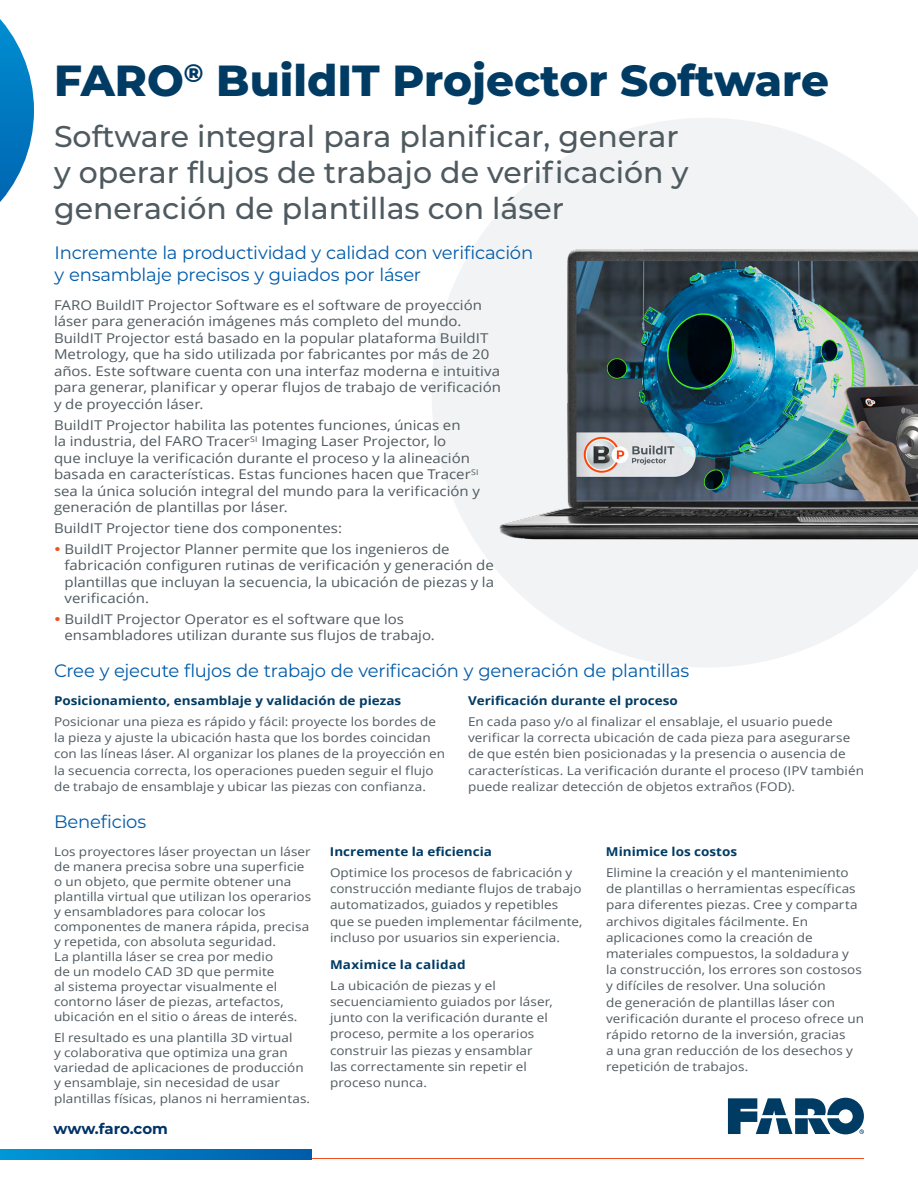
<style>
.page{position:relative;width:918px;height:1188px;background:#fff}
.page>*{position:absolute;margin:0;border:0;box-sizing:border-box;transform-origin:0 0}
.t1{font:800 43.5px "Montserrat";color:#003b64}
.t2{font:500 30px/36px "Montserrat";color:#4f5a60}
.t3{font:18px/21.6px "Montserrat";letter-spacing:-.015em;color:#005baa}
.t4{font:700 15px "Montserrat";letter-spacing:-.01em;color:#036}
.t5{font:13.5px/16.5px "Open Sans";color:#4f5a60;scale:1.11 1}
.t6{font:12.15px/16.2px "Open Sans";letter-spacing:.005em;color:#4f5a60;scale:1.11 1}
.t7{font:700 12.15px "Open Sans";color:#003b64;scale:1.11 1}
</style>
<div class="page">
<svg style="left:728px;top:1098px;width:136px;height:36px"></svg>
<hr style="left:52px;top:1158px;width:812px;height:1px;background:#f04e23">
<svg style="left:0;top:1150px;width:312px;height:9px;background:#0078c0"></svg>
<svg style="left:0;top:19px;width:34px;height:183px"></svg>
<svg style="left:432px;top:118px;width:473px;height:549px;fill:#f1f3f4"></svg>
<img style="left:451px;top:203px;width:467px;height:384px">
<h1 class="t1" style="left:54px;top:49px;width:777px">FARO<sup>®</sup> BuildIT Projector Software</h1>
<h2 class="t2" style="left:54px;top:117px;width:636px">Software integral para planificar, generar y operar flujos de trabajo de verificación y generación de plantillas con láser</h2>
<h3 class="t3" style="left:55px;top:242px;width:480px">Incremente la productividad y calidad con verificación y ensamblaje precisos y guiados por láser</h3>
<p class="t5" style="left:54px;top:296px;width:404px">FARO BuildIT Projector Software es el software de proyección láser para generación imágenes más completo del mundo.<br>BuildIT Projector está basado en la popular plataforma BuildIT Metrology, que ha sido utilizada por fabricantes por más de 20 años. Este software cuenta con una interfaz moderna e intuitiva para generar, planificar y operar flujos de trabajo de verificación y de proyección láser.</p>
<p class="t5" style="left:54px;top:416px;width:385px">BuildIT Projector habilita las potentes funciones, únicas en<br>la industria, del FARO Tracer<sup>SI</sup> Imaging Laser Projector, lo<br>que incluye la verificación durante el proceso y la alineación basada en características. Estas funciones hacen que Tracer<sup>SI </sup>sea la única solución integral del mundo para la verificación y generación de plantillas por láser.</p>
<p class="t5" style="left:65px;top:517px;width:348px;line-height:20.7px;text-indent:-10px">BuildIT Projector tiene dos componentes:<br>BuildIT Projector Planner permite que los ingenieros de</p>
<p class="t5" style="left:65px;top:557px;width:388px;text-align:justify">fabricación configuren rutinas de verificación y generación de plantillas que incluyan la secuencia, la ubicación de piezas y la verificación.</p>
<p class="t5" style="left:65px;top:610px;width:335px">BuildIT Projector Operator es el software que los ensambladores utilizan durante sus flujos de trabajo.</p>
<h3 class="t3" style="left:54px;top:659px;width:637px">Cree y ejecute flujos de trabajo de verificación y generación de plantillas</h3>
<p class="t7" style="left:54px;top:692px;width:314px">Posicionamiento, ensamblaje y validación de piezas</p>
<p class="t6" style="left:54px;top:713px;width:354px">Posicionar una pieza es rápido y fácil: proyecte los bordes de la pieza y ajuste la ubicación hasta que los bordes coincidan con las líneas láser. Al organizar los planes de la proyección en la secuencia correcta, los operaciones pueden seguir el flujo de trabajo de ensamblaje y ubicar las piezas con confianza.</p>
<p class="t7" style="left:468px;top:692px;width:190px">Verificación durante el proceso</p>
<p class="t6" style="left:468px;top:713px;width:358px">En cada paso y/o al finalizar el ensablaje, el usuario puede verificar la correcta ubicación de cada pieza para asegurarse de que estén bien posicionadas y la presencia o ausencia de características. La verificación durante el proceso (IPV también puede realizar detección de objetos extraños (FOD).</p>
<h3 class="t3" style="left:54px;top:810px;width:94px">Beneficios</h3>
<p class="t6" style="left:54px;top:844px;width:233px;line-height:15px">Los proyectores láser proyectan un láser de manera precisa sobre una superficie o un objeto, que permite obtener una plantilla virtual que utilizan los operarios y ensambladores para colocar los componentes de manera rápida, precisa y repetida, con absoluta seguridad.<br>La plantilla láser se crea por medio<br>de un modelo CAD 3D que permite<br>al sistema proyectar visualmente el contorno láser de piezas, artefactos, ubicación en el sitio o áreas de interés.</p>
<p class="t6" style="left:54px;top:1030px;width:227px;line-height:15px">El resultado es una plantilla 3D virtual<br>y colaborativa que optimiza una gran variedad de aplicaciones de producción y ensamblaje, sin necesidad de usar</p>
<p class="t6" style="left:54px;top:1090px;width:232px">plantillas físicas, planos ni herramientas.</p>
<p class="t4" style="left:54px;top:1118px;width:116px">www.faro.com</p>
<p class="t7" style="left:330px;top:843px;width:147px">Incremente la eficiencia</p>
<p class="t6" style="left:330px;top:864px;width:229px">Optimice los procesos de fabricación y construcción mediante flujos de trabajo automatizados, guiados y repetibles que se pueden implementar fácilmente, incluso por usuarios sin experiencia.</p>
<p class="t7" style="left:330px;top:956px;width:124px">Maximice la calidad</p>
<p class="t6" style="left:330px;top:977px;width:202px">La ubicación de piezas y el secuenciamiento guiados por láser, junto con la verificación durante el proceso, permite a los operarios construir las piezas y ensamblar las correctamente sin repetir el proceso nunca.</p>
<p class="t7" style="left:606px;top:843px;width:120px">Minimice los costos</p>
<p class="t6" style="left:606px;top:864px;width:234px">Elimine la creación y el mantenimiento de plantillas o herramientas específicas para diferentes piezas. Cree y comparta archivos digitales fácilmente. En aplicaciones como la creación de materiales compuestos, la soldadura y<br>la construcción, los errores son costosos y difíciles de resolver. Una solución<br>de generación de plantillas láser con verificación durante el proceso ofrece un rápido retorno de la inversión, gracias<br>a una gran reducción de los desechos y repetición de trabajos.</p>
</div>
